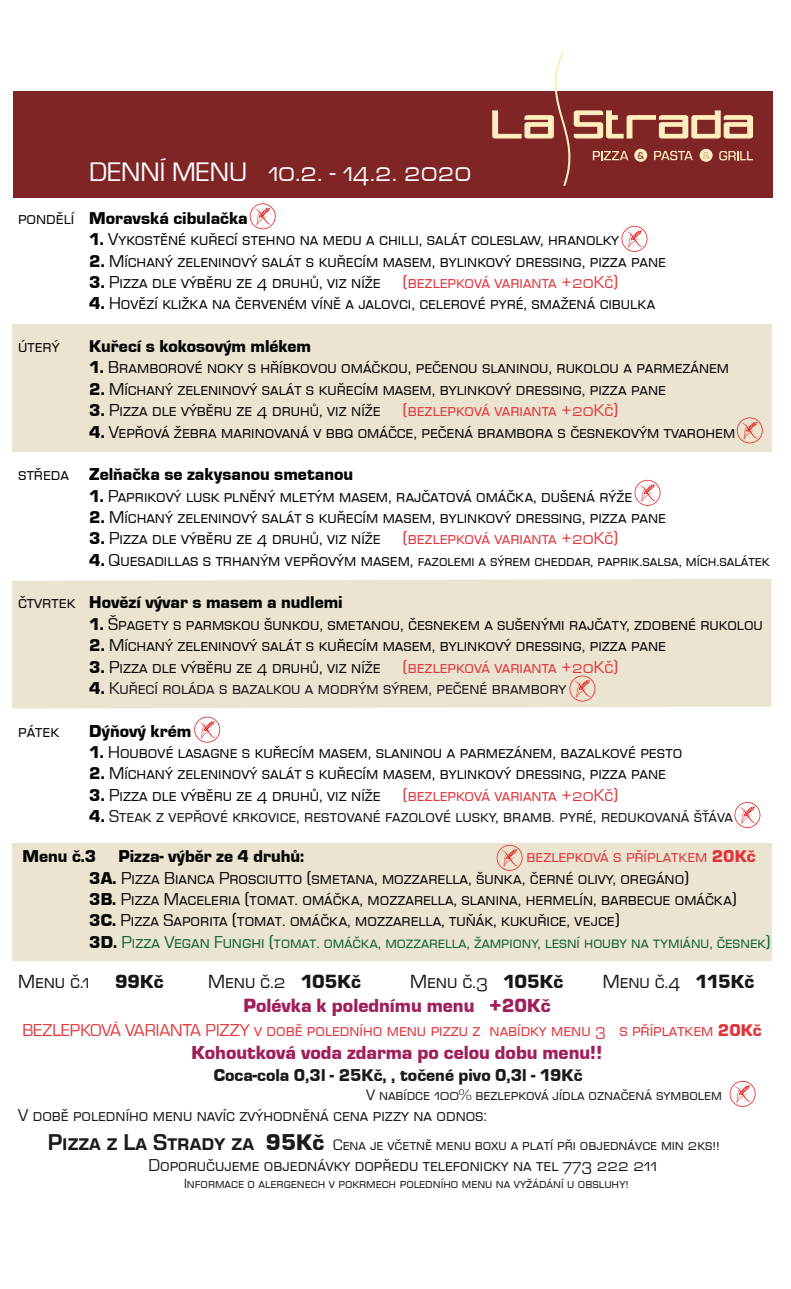
<style>
.page{position:relative;width:791px;height:1289px;background:#fff}
.page>*{position:absolute;margin:0;border:0;box-sizing:border-box;transform-origin:0 0}
.t1{font:27.6px "Eurostile SCTEE";color:#fff}
.t2{font:19.8px "Eurostile TEE Blac";color:#a01e5a}
.t3{font:19.8px "Eurostile SCTEE";color:#181619}
.t4{font:17.85px/21.3px "Eurostile SCTEE";color:#050504}
.t5{font:17.85px "Eurostile SCTEE";color:#e0353b}
.t6{font:17.85px "Eurostile TEE Blac";color:#050504}
.t7{font:17.85px "Eurostile SCTEE";color:#181619}
.t8{font:17.85px "Eurostile SCTEE";color:#1b1b19}
.t9{font:17.85px "Eurostile TEE Blac";color:#1b1b19}
.t10{font:16.8px "Eurostile SCTEE";color:#0d6334}
.t11{font:15.75px "Eurostile SCTEE";color:#1b1b19}
.t12{font:15.75px "Eurostile SCTEE";color:#050504}
.t13{font:13.8px "Eurostile SCTEE";color:#1b1b19}
.s1{font-family:"Eurostile SCTEE"}
.s2{font-family:"Eurostile TEE Blac"}
.s3{color:#e0353b}
.s4{font-family:"Eurostile TEE Blac";font-size:17.85px}
.s5{font-size:17.85px}
.s6{font-family:"Eurostile TEE Blac";color:#050504}
.s7{font-family:"Eurostile TEE Blac";color:#e0353b}
.s8{font-family:"Eurostile TEE Blac";font-size:17.85px;color:#050504}
.s9{font-family:"Eurostile SCTOT";font-weight:700;font-size:23.7px}
.s10{font-family:"Eurostile TEE Blac";font-size:23.7px}
</style>
<div class="page">
<div style="left:12px;top:843px;width:759px;height:117px;background:#ebe4d0"></div>
<div style="left:12px;top:578px;width:759px;height:130px;background:#ebe4d0"></div>
<div style="left:13px;top:92px;width:759px;height:106px;background:#7f2525"></div>
<div style="left:12px;top:325px;width:759px;height:127px;background:#ebe4d0"></div>
<svg style="left:569px;top:675px;width:26px;height:26px"></svg>
<svg style="left:194px;top:716px;width:26px;height:26px"></svg>
<svg style="left:497px;top:844px;width:26px;height:26px"></svg>
<svg style="left:737px;top:417px;width:26px;height:26px"></svg>
<svg style="left:634px;top:480px;width:26px;height:26px"></svg>
<svg style="left:730px;top:1080px;width:25px;height:26px"></svg>
<svg style="left:734px;top:802px;width:26px;height:26px"></svg>
<svg style="left:250px;top:203px;width:26px;height:26px"></svg>
<svg style="left:621px;top:226px;width:26px;height:26px"></svg>
<svg style="left:492px;top:52px;width:261px;height:134px"></svg>
<h1 class="t1" style="left:89px;top:157px;width:384px">DENNÍ MENU 10.2. - 14.2. 2020</h1>
<p class="t6" style="left:18px;top:208px;width:231px"><span class="s1">pondělí</span> Moravská cibulačka</p>
<p class="t4" style="left:89px;top:229px;width:531px"><span class="s2">1.</span> Vykostěné kuřecí stehno na medu a chilli, salát coleslaw, hranolky</p>
<p class="t4" style="left:89px;top:250px;width:578px"><span class="s2">2.</span> Míchaný zeleninový salát s kuřecím masem, bylinkový dressing, pizza pane</p>
<p class="t4" style="left:89px;top:272px;width:530px"><span class="s2">3.</span> Pizza dle výběru ze 4 druhů, viz níže <span class="s3">(bezlepková varianta +20Kč)</span></p>
<p class="t4" style="left:89px;top:293px;width:567px"><span class="s2">4.</span> Hovězí kližka na červeném víně a jalovci, celerové pyré, smažená cibulka</p>
<p class="t4" style="left:18px;top:336px;width:43px">úterý</p>
<p class="t6" style="left:89px;top:336px;width:223px">Kuřecí s kokosovým mlékem</p>
<p class="t4" style="left:89px;top:357px;width:641px"><span class="s2">1.</span> Bramborové noky s hříbkovou omáčkou, pečenou slaninou, rukolou a parmezánem</p>
<p class="t4" style="left:89px;top:378px;width:578px"><span class="s2">2.</span> Míchaný zeleninový salát s kuřecím masem, bylinkový dressing, pizza pane</p>
<p class="t4" style="left:89px;top:400px;width:293px"><span class="s2">3.</span> Pizza dle výběru ze 4 druhů, viz níže</p>
<p class="t5" style="left:403px;top:401px;width:217px">(bezlepková varianta +20Kč)</p>
<p class="t4" style="left:89px;top:421px;width:647px"><span class="s2">4.</span> Vepřová žebra marinovaná v bbq omáčce, pečená brambora s česnekovým tvarohem</p>
<p class="t6" style="left:18px;top:464px;width:337px"><span class="s1">středa</span> Zelňačka se zakysanou smetanou</p>
<p class="t4" style="left:89px;top:485px;width:545px"><span class="s2">1.</span> Paprikový lusk plněný mletým masem, rajčatová omáčka, dušená rýže</p>
<p class="t4" style="left:89px;top:507px;width:578px"><span class="s2">2.</span> Míchaný zeleninový salát s kuřecím masem, bylinkový dressing, pizza pane</p>
<p class="t4" style="left:89px;top:528px;width:293px"><span class="s2">3.</span> Pizza dle výběru ze 4 druhů, viz níže</p>
<p class="t5" style="left:403px;top:529px;width:217px">(bezlepková varianta +20Kč)</p>
<p class="t12" style="left:89px;top:552px;width:682px"><span class="s4">4.</span> <span class="s5">Quesadillas s trhaným vepřovým masem,</span> fazolemi a sýrem cheddar, paprik.salsa, mích.salátek</p>
<p class="t6" style="left:18px;top:592px;width:326px"><span class="s1">čtvrtek</span> Hovězí vývar s masem a nudlemi</p>
<p class="t4" style="left:89px;top:613px;width:675px"><span class="s2">1.</span> Špagety s parmskou šunkou, smetanou, česnekem a sušenými rajčaty, zdobené rukolou</p>
<p class="t4" style="left:89px;top:635px;width:578px"><span class="s2">2.</span> Míchaný zeleninový salát s kuřecím masem, bylinkový dressing, pizza pane</p>
<p class="t4" style="left:89px;top:656px;width:293px"><span class="s2">3.</span> Pizza dle výběru ze 4 druhů, viz níže</p>
<p class="t5" style="left:403px;top:657px;width:217px">(bezlepková varianta +20Kč)</p>
<p class="t7" style="left:89px;top:678px;width:479px"><span class="s6">4.</span> Kuřecí roláda s bazalkou a modrým sýrem, pečené brambory</p>
<p class="t4" style="left:18px;top:720px;width:42px">pátek</p>
<p class="t6" style="left:89px;top:721px;width:104px">Dýňový krém</p>
<p class="t4" style="left:89px;top:741px;width:594px"><span class="s2">1.</span> Houbové lasagne s kuřecím masem, slaninou a parmezánem, bazalkové pesto</p>
<p class="t4" style="left:89px;top:763px;width:578px"><span class="s2">2.</span> Míchaný zeleninový salát s kuřecím masem, bylinkový dressing, pizza pane</p>
<p class="t4" style="left:89px;top:784px;width:293px"><span class="s2">3.</span> Pizza dle výběru ze 4 druhů, viz níže</p>
<p class="t5" style="left:403px;top:785px;width:217px">(bezlepková varianta +20Kč)</p>
<p class="t7" style="left:89px;top:806px;width:645px"><span class="s6">4.</span> Steak z vepřové krkovice, restované fazolové lusky, bramb. pyré, redukovaná šťáva</p>
<p class="t6" style="left:23px;top:846px;width:75px">Menu č.3</p>
<p class="t6" style="left:118px;top:846px;width:187px">Pizza- výběr ze 4 druhů:</p>
<p class="t4" style="left:89px;top:846px;width:668px;text-indent:437px"><span class="s3">bezlepková s příplatkem</span> <span class="s7">20Kč </span><span class="s2">3A.</span> Pizza Bianca Prosciutto (smetana, mozzarella, šunka, černé olivy, oregáno)<br><span class="s2">3B.</span> Pizza Maceleria (tomat. omáčka, mozzarella, slanina, hermelín, barbecue omáčka)<br><span class="s2">3C.</span> Pizza Saporita (tomat. omáčka, mozzarella, tuňák, kukuřice, vejce)</p>
<p class="t10" style="left:89px;top:933px;width:683px"><span class="s8">3D.</span> <span class="s5">Pizza Vegan Funghi (</span>tomat. omáčka, mozzarella, žampiony, lesní houby na tymiánu, česnek<span class="s5">)</span></p>
<p class="t3" style="left:18px;top:971px;width:147px">Menu č.1 <span class="s2">99Kč</span></p>
<p class="t3" style="left:208px;top:971px;width:154px">Menu č.2 <span class="s2">105Kč</span></p>
<p class="t3" style="left:410px;top:971px;width:154px">Menu č.3 <span class="s2">105Kč</span></p>
<p class="t3" style="left:603px;top:971px;width:153px">Menu č.4 <span class="s2">115Kč</span></p>
<p class="t2" style="left:243px;top:994px;width:309px">Polévka k polednímu menu +20Kč</p>
<p class="t5" style="left:23px;top:1020px;width:741px">BEZLEPKOVÁ VARIANTA PIZZY v době poledního menu pizzu z nabídky menu 3 s příplatkem <span class="s2">20Kč</span></p>
<p class="t2" style="left:192px;top:1041px;width:412px">Kohoutková voda zdarma po celou dobu menu!!</p>
<p class="t9" style="left:214px;top:1064px;width:370px">Coca-cola 0,3l - 25Kč, , točené pivo 0,3l - 19Kč</p>
<p class="t11" style="left:366px;top:1086px;width:357px">V nabídce 100% bezlepková jídla označená symbolem</p>
<p class="t8" style="left:18px;top:1105px;width:470px">V době poledního menu navíc zvýhodněná cena pizzy na odnos:</p>
<p class="t11" style="left:48px;top:1135px;width:674px"><span class="s9">Pizza z La Strady za</span> <span class="s10">95Kč</span> Cena je včetně menu boxu a platí při objednávce min 2ks!!</p>
<p class="t8" style="left:149px;top:1155px;width:510px">Doporučujeme objednávky dopředu telefonicky na tel 773 222 211</p>
<p class="t13" style="left:184px;top:1175px;width:446px">Informace o alergenech v pokrmech poledního menu na vyžádání u obsluhy!</p>
</div>
